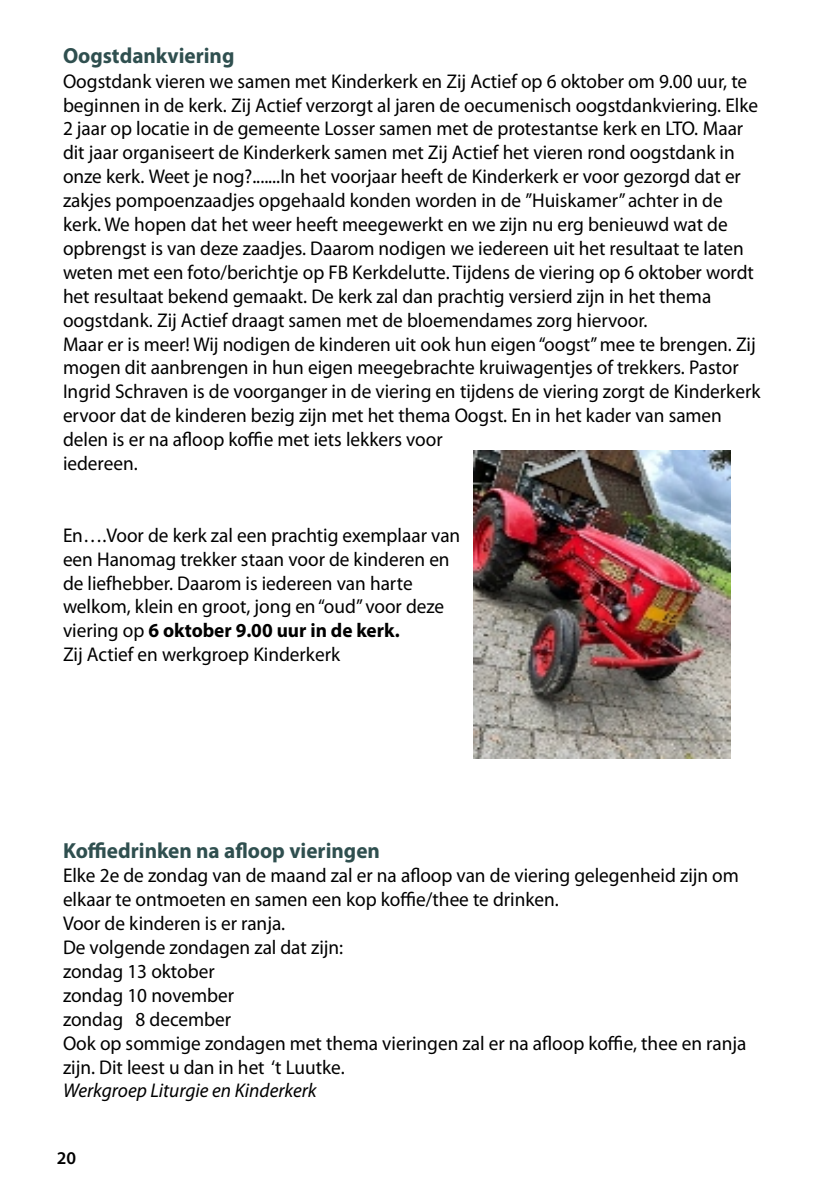
<style>
.page{position:relative;width:840px;height:1191px;background:#fff}
.page>*{position:absolute;margin:0;border:0;box-sizing:border-box;transform-origin:0 0}
.t1{font:700 22px "Myriad Pro";color:#2f4f4f}
.t2{font:20px/23.8px "Myriad Pro";color:#000}
.t3{font:italic 20px "Myriad Pro";letter-spacing:-.005em;color:#000}
.t4{font:600 18px "Myriad Pro";color:#000}
.s1{font-weight:700}
</style>
<div class="page">
<img style="left:473px;top:450px;width:257px;height:308px">
<p class="t1" style="left:63px;top:43px;width:173px">Oogstdankviering</p>
<p class="t2" style="left:63px;top:69px;width:698px">Oogstdank vieren we samen met Kinderkerk en Zij Actief op 6 oktober om 9.00 uur, te beginnen in de kerk. Zij Actief verzorgt al jaren de oecumenisch oogstdankviering. Elke 2 jaar op locatie in de gemeente Losser samen met de protestantse kerk en LTO. Maar dit jaar organiseert de Kinderkerk samen met Zij Actief het vieren rond oogstdank in onze kerk. Weet je nog?.......In het voorjaar heeft de Kinderkerk er voor gezorgd dat er zakjes pompoenzaadjes opgehaald konden worden in de ”Huiskamer” achter in de kerk. We hopen dat het weer heeft meegewerkt en we zijn nu erg benieuwd wat de opbrengst is van deze zaadjes. Daarom nodigen we iedereen uit het resultaat te laten weten met een foto/berichtje op FB Kerkdelutte. Tijdens de viering op 6 oktober wordt het resultaat bekend gemaakt. De kerk zal dan prachtig versierd zijn in het thema oogstdank. Zij Actief draagt samen met de bloemendames zorg hiervoor.<br>Maar er is meer! Wij nodigen de kinderen uit ook hun eigen “oogst” mee te brengen. Zij mogen dit aanbrengen in hun eigen meegebrachte kruiwagentjes of trekkers. Pastor Ingrid Schraven is de voorganger in de viering en tijdens de viering zorgt de Kinderkerk ervoor dat de kinderen bezig zijn met het thema Oogst. En in het kader van samen delen is er na afloop koffie met iets lekkers voor<br>iedereen.</p>
<p class="t2" style="left:63px;top:523px;width:398px">En….Voor de kerk zal een prachtig exemplaar van een Hanomag trekker staan voor de kinderen en de liefhebber. Daarom is iedereen van harte welkom, klein en groot, jong en “oud” voor deze viering op <span class="s1">6 oktober 9.00 uur in de kerk.<br></span>Zij Actief en werkgroep Kinderkerk</p>
<p class="t1" style="left:63px;top:838px;width:318px">Koffiedrinken na afloop vieringen</p>
<p class="t2" style="left:63px;top:864px;width:684px">Elke 2e de zondag van de maand zal er na afloop van de viering gelegenheid zijn om elkaar te ontmoeten en samen een kop koffie/thee te drinken.<br>Voor de kinderen is er ranja.<br>De volgende zondagen zal dat zijn:<br>zondag 13 oktober<br>zondag 10 november<br>zondag 8 december<br>Ook op sommige zondagen met thema vieringen zal er na afloop koffie, thee en ranja zijn. Dit leest u dan in het ‘t Luutke.</p>
<p class="t3" style="left:63px;top:1080px;width:255px">Werkgroep Liturgie en Kinderkerk</p>
<p class="t4" style="left:57px;top:1146px;width:21px">20</p>
</div>
